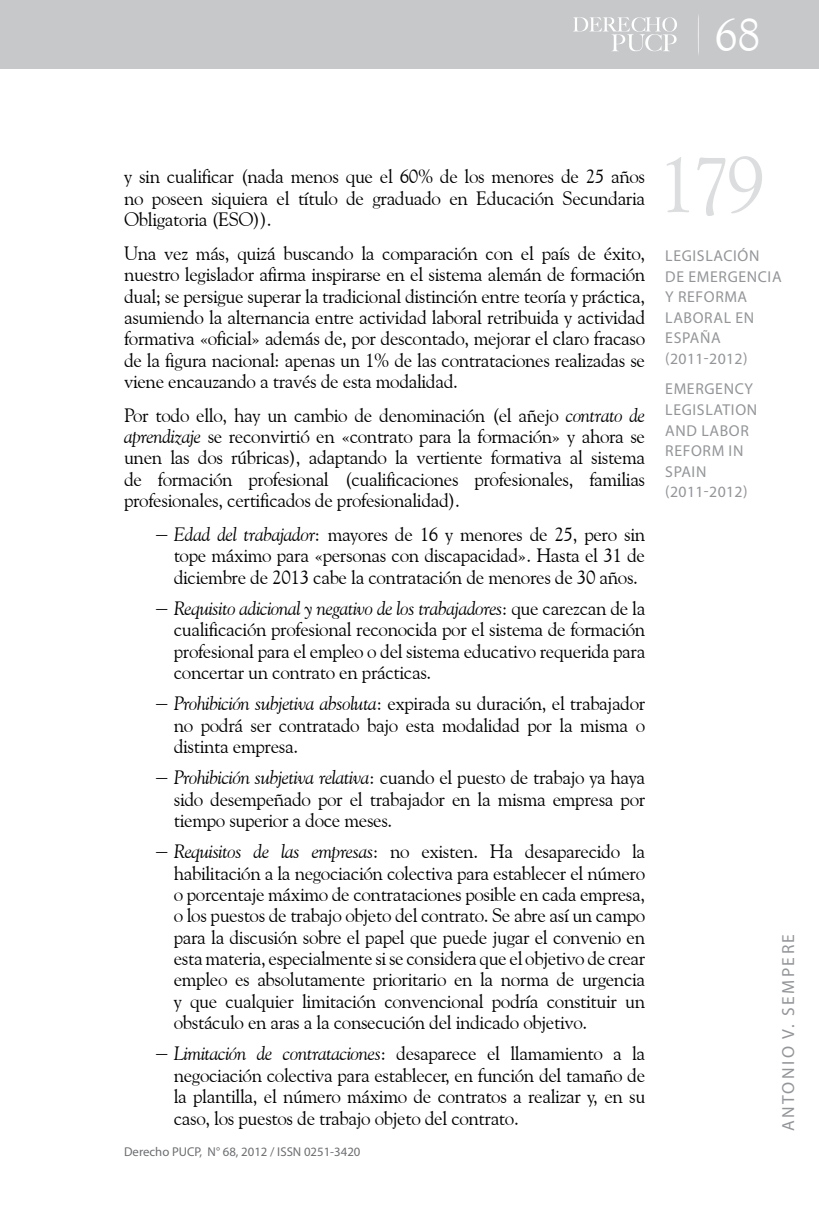
<style>
.page{position:relative;width:819px;height:1206px;background:#fff}
.page>*{position:absolute;margin:0;border:0;box-sizing:border-box;transform-origin:0 0}
.t1{font:78.75px "Goudy Old Style BT";color:#dcddde}
.t2{font:46.38px "Goudy Old Style BT";color:#fff}
.t3{font:19.25px/21.3px "Goudy Old Style BT";letter-spacing:-.02em;color:#000;text-align:justify}
.t4{font:17.5px "Myriad Pro";letter-spacing:.14em;color:#939598}
.t5{font:15.75px/20.7px "Myriad Pro";letter-spacing:.04em;color:#939598}
.t6{font:12.78px "Myriad Pro";color:#6d6e71}
.s1{font-style:italic}
</style>
<div class="page">
<div style="left:0;top:0;width:819px;height:69px;background:#c7c8ca"></div>
<svg style="left:573px;top:17px;width:104px;height:34px"></svg>
<h2 class="t2" style="left:714px;top:6px;width:47px">68</h2>
<p class="t3" style="left:124px;top:166px;width:522px">y sin cualificar (nada menos que el 60% de los menores de 25 años no poseen siquiera el título de graduado en Educación Secundaria Obligatoria (ESO)).</p>
<p class="t3" style="left:124px;top:242px;width:522px">Una vez más, quizá buscando la comparación con el país de éxito, nuestro legislador afirma inspirarse en el sistema alemán de formación dual; se persigue superar la tradicional distinción entre teoría y práctica, asumiendo la alternancia entre actividad laboral retribuida y actividad formativa «oficial» además de, por descontado, mejorar el claro fracaso de la figura nacional: apenas un 1% de las contrataciones realizadas se viene encauzando a través de esta modalidad.</p>
<p class="t3" style="left:124px;top:404px;width:522px">Por todo ello, hay un cambio de denominación (el añejo <span class="s1">contrato de aprendizaje</span> se reconvirtió en «contrato para la formación» y ahora se unen las dos rúbricas), adaptando la vertiente formativa al sistema de formación profesional (cualificaciones profesionales, familias profesionales, certificados de profesionalidad).</p>
<p class="t3" style="left:174px;top:523px;width:473px;text-indent:-20px">− <span class="s1">Edad del trabajador</span>: mayores de 16 y menores de 25, pero sin tope máximo para «personas con discapacidad». Hasta el 31 de diciembre de 2013 cabe la contratación de menores de 30 años.</p>
<p class="t3" style="left:174px;top:597px;width:473px;text-indent:-20px">− <span class="s1">Requisito adicional y negativo de los trabajadores</span>: que carezcan de la cualificación profesional reconocida por el sistema de formación profesional para el empleo o del sistema educativo requerida para concertar un contrato en prácticas.</p>
<p class="t3" style="left:174px;top:692px;width:473px;text-indent:-20px">− <span class="s1">Prohibición subjetiva absoluta</span>: expirada su duración, el trabajador no podrá ser contratado bajo esta modalidad por la misma o distinta empresa.</p>
<p class="t3" style="left:174px;top:766px;width:473px;text-indent:-20px">− <span class="s1">Prohibición subjetiva relativa</span>: cuando el puesto de trabajo ya haya sido desempeñado por el trabajador en la misma empresa por tiempo superior a doce meses.</p>
<p class="t3" style="left:174px;top:840px;width:473px;text-indent:-20px">− <span class="s1">Requisitos de las empresas</span>: no existen. Ha desaparecido la habilitación a la negociación colectiva para establecer el número o porcentaje máximo de contrataciones posible en cada empresa, o los puestos de trabajo objeto del contrato. Se abre así un campo para la discusión sobre el papel que puede jugar el convenio en esta materia, especialmente si se considera que el objetivo de crear empleo es absolutamente prioritario en la norma de urgencia y que cualquier limitación convencional podría constituir un obstáculo en aras a la consecución del indicado objetivo.</p>
<p class="t3" style="left:174px;top:1042px;width:473px;text-indent:-20px">− <span class="s1">Limitación de contrataciones</span>: desaparece el llamamiento a la negociación colectiva para establecer, en función del tamaño de la plantilla, el número máximo de contratos a realizar y, en su caso, los puestos de trabajo objeto del contrato.</p>
<p class="t6" style="left:124px;top:1144px;width:160px">DERECHO PUCP, N° 68, 2012 / ISSN</p>
<p class="t6" style="left:304px;top:1144px;width:58px">0251-3420</p>
<h1 class="t1" style="left:657px;top:136px;width:109px">179</h1>
<p class="t5" style="left:665px;top:245px;width:118px">LEGISLACIÓN<br>DE EMERGENCIA<br>Y REFORMA<br>LABORAL EN<br>ESPAÑA (2011-2012)</p>
<p class="t5" style="left:665px;top:378px;width:93px">EMERGENCY<br>LEGISLATION<br>AND LABOR<br>REFORM IN<br>SPAIN (2011-2012)</p>
<p class="t4" style="left:777px;top:1131px;width:199px;rotate:-90deg">ANTONIO V. SEMPERE</p>
</div>
